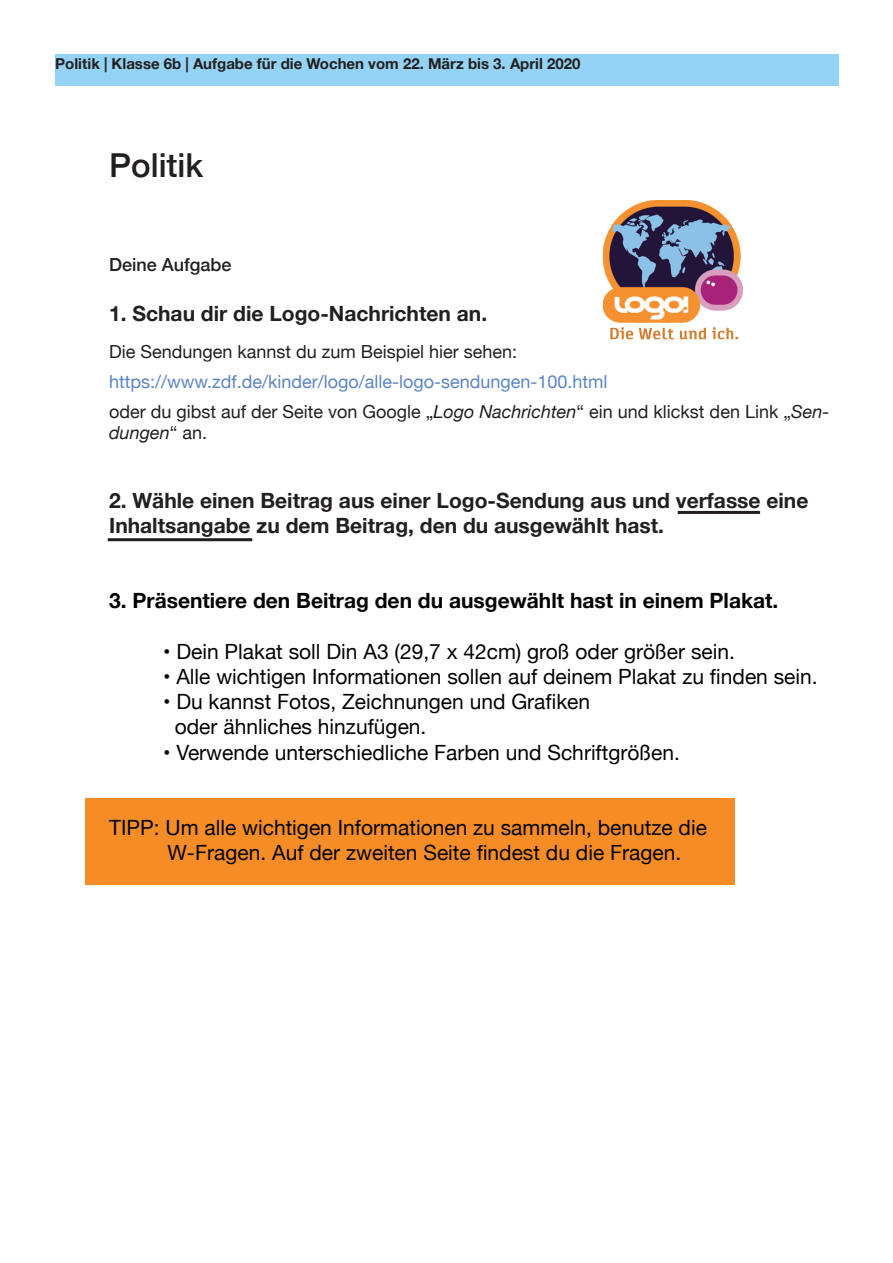
<style>
.page{position:relative;width:893px;height:1263px;background:#fff}
.page>*{position:absolute;margin:0;border:0;box-sizing:border-box;transform-origin:0 0}
.t1{font:500 33px "Helvetica Neue";color:#231f20}
.t2{font:21px/25.2px "Helvetica Neue";color:#040503}
.t3{font:700 21px/25.2px "Helvetica Neue";color:#231f20}
.t4{font:700 21px "Helvetica Neue";color:#040503}
.t5{font:18px/30px "Helvetica Neue";color:#5d85c3}
.t6{font:18px "Helvetica Neue";color:#231f20}
.t7{font:500 18px "Helvetica Neue";color:#231f20}
.t8{font:italic 18px "Helvetica Neue";color:#231f20}
.t9{font:700 15px "Helvetica Neue";color:#231f20}
.s1{color:#231f20}
.s2{font-style:italic;color:#231f20}
.s3{font-style:normal}
.s4{font-weight:700}
</style>
<div class="page">
<div style="left:85px;top:798px;width:650px;height:86px;background:#f68c26"></div>
<div style="left:55px;top:54px;width:784px;height:31px;background:#94d3f3"></div>
<img style="left:602px;top:200px;width:141px;height:140px">
<hr style="left:108px;top:538px;width:144px;height:3px;background:#231f20">
<hr style="left:678px;top:511px;width:82px;height:3px;background:#231f20">
<p class="t9" style="left:55px;top:52px;width:527px">Politik | Klasse 6b | Aufgabe für die Wochen vom 22. März bis 3. April 2020</p>
<h1 class="t1" style="left:109px;top:138px;width:96px">Politik</h1>
<p class="t7" style="left:109px;top:250px;width:124px">Deine Aufgabe</p>
<p class="t3" style="left:109px;top:301px;width:380px">1. Schau dir die Logo-Nachrichten an.</p>
<p class="t6" style="left:109px;top:338px;width:410px">Die Sendungen kannst du zum Beispiel hier sehen:</p>
<p class="t5" style="left:109px;top:367px;width:722px">https://www.zdf.de/kinder/logo/alle-logo-sendungen-100.html<br><span class="s1">oder du gibst auf der Seite von Google „</span><span class="s2">Logo Nachrichten</span><span class="s1">“ ein und klickst den Link „</span><span class="s2">Sen-</span></p>
<p class="t8" style="left:109px;top:420px;width:100px">dungen<span class="s3">“ an.</span></p>
<p class="t3" style="left:109px;top:488px;width:701px">2. Wähle einen Beitrag aus einer Logo-Sendung aus und verfasse eine<br>Inhaltsangabe zu dem Beitrag, den du ausgewählt hast.</p>
<p class="t4" style="left:109px;top:584px;width:671px">3. Präsentiere den Beitrag den du ausgewählt hast in einem Plakat.</p>
<p class="t2" style="left:163px;top:640px;width:573px"><span class="s4">•</span> Dein Plakat soll Din A3 (29,7 x 42cm) groß oder größer sein.</p>
<p class="t2" style="left:163px;top:665px;width:656px">• Alle wichtigen Informationen sollen auf deinem Plakat zu finden sein.</p>
<p class="t2" style="left:175px;top:690px;width:417px;text-indent:-12px">• Du kannst Fotos, Zeichnungen und Grafiken oder ähnliches hinzufügen.</p>
<p class="t2" style="left:163px;top:741px;width:518px">• Verwende unterschiedliche Farben und Schriftgrößen.</p>
<p class="t2" style="left:168px;top:816px;width:541px;text-indent:-58px">TIPP: Um alle wichtigen Informationen zu sammeln, benutze die<br>W-Fragen. Auf der zweiten Seite findest du die Fragen.</p>
</div>
